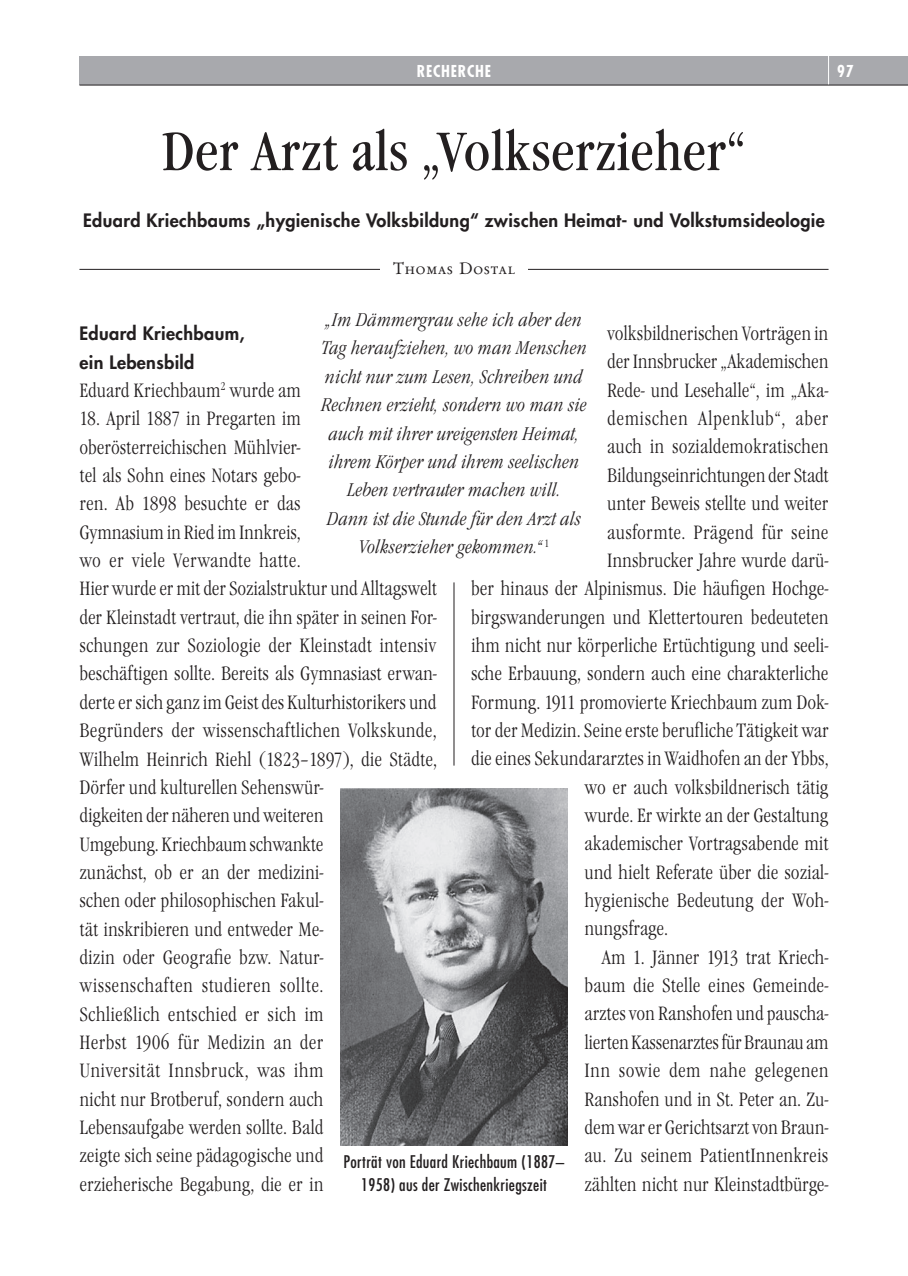
<style>
.page{position:relative;width:908px;height:1276px;background:#fff}
.page>*{position:absolute;margin:0;border:0;box-sizing:border-box;transform-origin:0 0}
.t1{font:condensed 56px "Garamond Itc T";color:#231f20}
.t2{font:20px/28.4px "Garamond Itc T Ligh Cond";color:#231f20}
.t3{font:20px "Garamond Itc T Ligh Cond";letter-spacing:.03em;color:#231f20}
.t4{font:20px "Garamond Itc T Ligh Cond";letter-spacing:.02em;color:#231f20}
.t5{font:19px/28.4px "Garamond Itc T Ligh Cond Ital";color:#231f20;text-align:center}
.t6{font:800 18px/28.4px "Futura";letter-spacing:.02em;color:#231f20}
.t7{font:condensed 17px/22.6px "Futura";letter-spacing:.02em;color:#231f20;text-align:center}
.t8{font:17px "Garamond No 2 SCT";letter-spacing:.05em;color:#231f20}
.t9{font:700 condensed 16px "Futura";letter-spacing:.05em;color:#fff}
</style>
<div class="page">
<hr style="left:453px;top:582px;width:1px;height:183px;background:#231f20">
<div style="left:79px;top:57px;width:749px;height:28px;background:#a8a9ad"></div>
<hr style="left:79px;top:269px;width:749px;height:1px;background:#231f20">
<div style="left:380px;top:241px;width:147px;height:57px;background:#fff"></div>
<div style="left:828px;top:57px;width:79px;height:28px;background:#a8a9ad"></div>
<hr style="left:827px;top:28px;width:1px;height:85px;background:#fff">
<hr style="left:79px;top:85px;width:828px;height:1px;background:#231f20">
<img style="left:340px;top:788px;width:227px;height:357px">
<p class="t9" style="left:416px;top:60px;width:76px">RECHERCHE</p>
<p class="t9" style="left:836px;top:60px;width:18px">97</p>
<h1 class="t1" style="left:162px;top:120px;width:585px">Der Arzt als „Volkserzieher“</h1>
<p class="t6" style="left:83px;top:206px;width:742px">Eduard Kriechbaums „hygienische Volksbildung“ zwischen Heimat- und Volkstumsideologie</p>
<p class="t8" style="left:393px;top:258px;width:123px">Thomas Dostal</p>
<p class="t5" style="left:321px;top:306px;width:267px">„Im Dämmergrau sehe ich aber den Tag heraufziehen, wo man Menschen nicht nur zum Lesen, Schreiben und Rechnen erzieht, sondern wo man sie auch mit ihrer ureigensten Heimat, ihrem Körper und ihrem seelischen Leben vertrauter machen will.<br>Dann ist die Stunde für den Arzt als Volkserzieher gekommen.“ <sup>1</sup></p>
<p class="t2" style="left:607px;top:319px;width:222px">volksbildnerischen Vorträgen in</p>
<p class="t2" style="left:607px;top:348px;width:223px">der Innsbrucker „Akademischen</p>
<p class="t2" style="left:607px;top:376px;width:223px">Rede- und Lesehalle“, im „Aka-</p>
<p class="t3" style="left:607px;top:407px;width:223px">demischen Alpenklub“, aber</p>
<p class="t2" style="left:607px;top:433px;width:223px">auch in sozialdemokratischen</p>
<p class="t2" style="left:607px;top:461px;width:223px">Bildungseinrichtungen der Stadt</p>
<p class="t2" style="left:607px;top:489px;width:223px">unter Beweis stellte und weiter</p>
<p class="t2" style="left:607px;top:518px;width:223px">ausformte. Prägend für seine</p>
<p class="t2" style="left:607px;top:546px;width:223px">Innsbrucker Jahre wurde darü-</p>
<p class="t2" style="left:471px;top:574px;width:359px">ber hinaus der Alpinismus. Die häufigen Hochge-</p>
<p class="t2" style="left:471px;top:603px;width:359px">birgswanderungen und Klettertouren bedeuteten</p>
<p class="t2" style="left:471px;top:631px;width:359px">ihm nicht nur körperliche Ertüchtigung und seeli-</p>
<p class="t2" style="left:471px;top:659px;width:359px">sche Erbauung, sondern auch eine charakterliche</p>
<p class="t2" style="left:471px;top:688px;width:359px">Formung. 1911 promovierte Kriechbaum zum Dok-</p>
<p class="t2" style="left:471px;top:716px;width:359px">tor der Medizin. Seine erste berufliche Tätigkeit war</p>
<p class="t2" style="left:471px;top:744px;width:359px">die eines Sekundararztes in Waidhofen an der Ybbs,</p>
<p class="t2" style="left:584px;top:773px;width:245px">wo er auch volksbildnerisch tätig</p>
<p class="t2" style="left:584px;top:801px;width:245px">wurde. Er wirkte an der Gestaltung</p>
<p class="t2" style="left:584px;top:829px;width:245px">akademischer Vortragsabende mit</p>
<p class="t2" style="left:584px;top:858px;width:245px">und hielt Referate über die sozial-</p>
<p class="t2" style="left:584px;top:886px;width:245px">hygienische Bedeutung der Woh-</p>
<p class="t2" style="left:584px;top:914px;width:85px">nungsfrage.</p>
<p class="t2" style="left:601px;top:943px;width:228px">Am 1. Jänner 1913 trat Kriech-</p>
<p class="t2" style="left:584px;top:971px;width:245px">baum die Stelle eines Gemeinde-</p>
<p class="t2" style="left:584px;top:999px;width:245px">arztes von Ranshofen und pauscha-</p>
<p class="t2" style="left:584px;top:1028px;width:245px">lierten Kassenarztes für Braunau am</p>
<p class="t4" style="left:584px;top:1059px;width:245px">Inn sowie dem nahe gelegenen</p>
<p class="t2" style="left:584px;top:1085px;width:245px">Ranshofen und in St. Peter an. Zu-</p>
<p class="t2" style="left:584px;top:1113px;width:245px">dem war er Gerichtsarzt von Braun-</p>
<p class="t2" style="left:584px;top:1141px;width:245px">au. Zu seinem PatientInnenkreis</p>
<p class="t2" style="left:584px;top:1170px;width:245px">zählten nicht nur Kleinstadtbürge-</p>
<p class="t6" style="left:79px;top:319px;width:167px">Eduard Kriechbaum, ein Lebensbild</p>
<p class="t2" style="left:79px;top:376px;width:223px">Eduard Kriechbaum<sup>2</sup> wurde am</p>
<p class="t2" style="left:79px;top:405px;width:359px">18. April 1887 in Pregarten im oberösterreichischen Mühlvier-<br>tel als Sohn eines Notars gebo-<br>ren. Ab 1898 besuchte er das<br>Gymnasium in Ried im Innkreis,<br>wo er viele Verwandte hatte.<br>Hier wurde er mit der Sozialstruktur und Alltagswelt der Kleinstadt vertraut, die ihn später in seinen For&shy;schungen zur Soziologie der Kleinstadt intensiv beschäftigen sollte. Bereits als Gymnasiast erwan&shy;derte er sich ganz im Geist des Kulturhistorikers und Begründers der wissenschaftlichen Volkskunde, Wilhelm Heinrich Riehl (1823–1897), die Städte, Dörfer und kulturellen Sehenswür-<br>digkeiten der näheren und weiteren<br>Umgebung. Kriechbaum schwankte<br>zunächst, ob er an der medizini-<br>schen oder philosophischen Fakul-<br>tät inskribieren und entweder Me-<br>dizin oder Geografie bzw. Natur&shy;wissenschaften studieren sollte.<br>Schließlich entschied er sich im<br>Herbst 1906 für Medizin an der<br>Universität Innsbruck, was ihm<br>nicht nur Brotberuf, sondern auch<br>Lebensaufgabe werden sollte. Bald<br>zeigte sich seine pädagogische und<br>erzieherische Begabung, die er in</p>
<p class="t7" style="left:343px;top:1150px;width:222px">Porträt von Eduard Kriechbaum (1887–<br>1958) aus der Zwischenkriegszeit</p>
</div>
